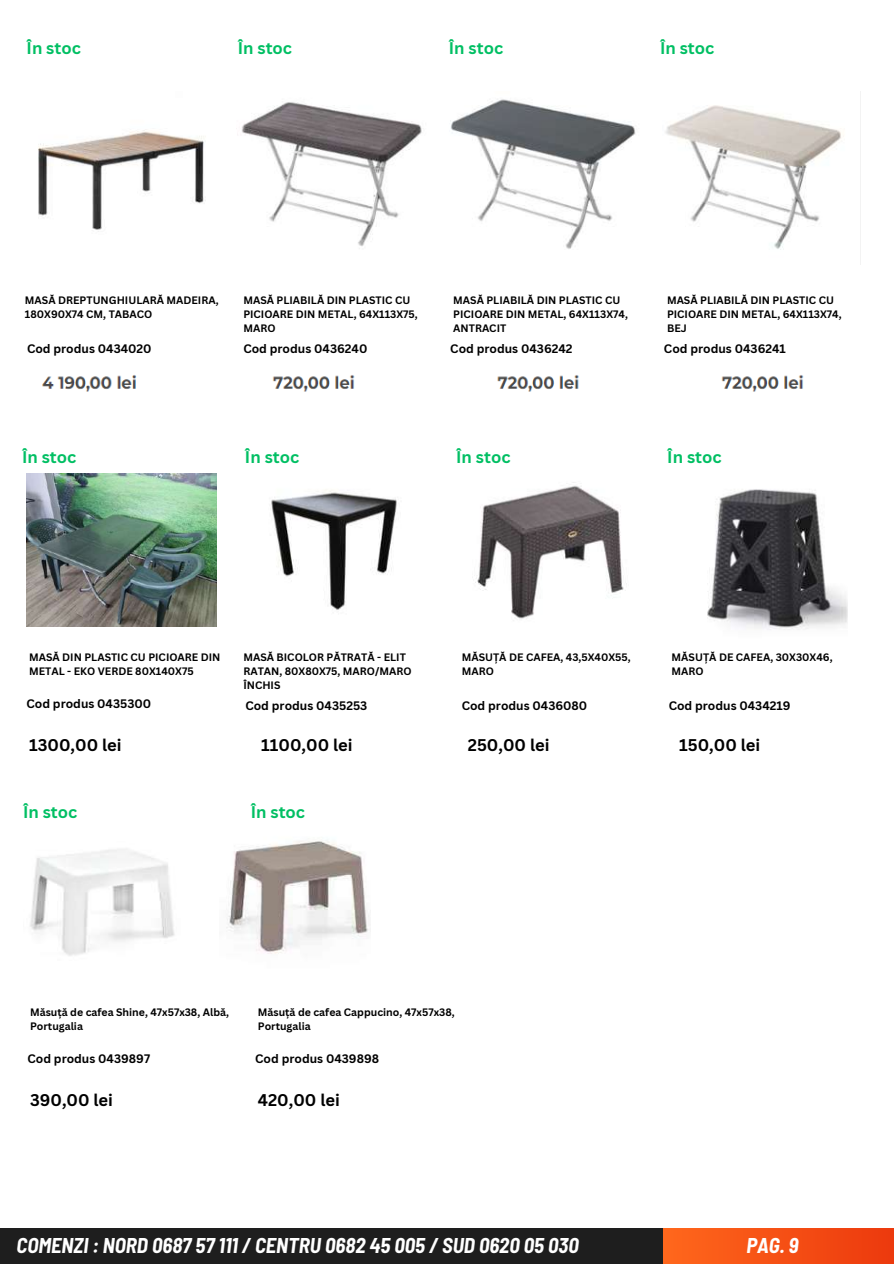
<style>
.page{position:relative;width:894px;height:1264px;background:#fff}
.page>*{position:absolute;margin:0;border:0;box-sizing:border-box;transform-origin:0 0}
.t1{font:italic 700 semi-condensed 20.85px "Barlow";color:#fff}
.t2{font:700 16.5px "Canva Sans";color:#00bf63}
.t3{font:700 16.5px "Canva Sans";color:#000}
.t4{font:700 12px "Canva Sans";color:#000}
.t5{font:700 10.5px/14px "Canva Sans";color:#000}
</style>
<div class="page">
<div style="left:0;top:1227px;width:682px;height:36px;background:#1e1e1e"></div>
<div style="left:663px;top:1227px;width:230px;height:36px;background:linear-gradient(to right,#ff671c,#ec3a0e)"></div>
<img style="left:38px;top:99px;width:803px;height:151px">
<img style="left:42px;top:375px;width:762px;height:17px">
<img style="left:271px;top:482px;width:576px;height:148px">
<img style="left:26px;top:473px;width:190px;height:153px">
<img style="left:30px;top:849px;width:145px;height:107px">
<img style="left:226px;top:841px;width:144px;height:113px">
<h2 class="t2" style="left:27px;top:36px;width:56px">În stoc</h2>
<h2 class="t2" style="left:238px;top:36px;width:56px">În stoc</h2>
<h2 class="t2" style="left:449px;top:36px;width:56px">În stoc</h2>
<h2 class="t2" style="left:659px;top:36px;width:56px">În stoc</h2>
<p class="t5" style="left:25px;top:293px;width:195px">MASĂ DREPTUNGHIULARĂ MADEIRA,<br>180X90X74 CM, TABACO</p>
<p class="t5" style="left:243px;top:293px;width:176px">MASĂ PLIABILĂ DIN PLASTIC CU<br>PICIOARE DIN METAL, 64X113X75,<br>MARO</p>
<p class="t5" style="left:453px;top:293px;width:176px">MASĂ PLIABILĂ DIN PLASTIC CU<br>PICIOARE DIN METAL, 64X113X74,<br>ANTRACIT</p>
<p class="t5" style="left:666px;top:293px;width:176px">MASĂ PLIABILĂ DIN PLASTIC CU<br>PICIOARE DIN METAL, 64X113X74,<br>BEJ</p>
<p class="t4" style="left:27px;top:340px;width:126px">Cod produs 0434020</p>
<p class="t4" style="left:243px;top:340px;width:125px">Cod produs 0436240</p>
<p class="t4" style="left:450px;top:340px;width:124px">Cod produs 0436242</p>
<p class="t4" style="left:663px;top:340px;width:123px">Cod produs 0436241</p>
<h2 class="t2" style="left:22px;top:445px;width:56px">În stoc</h2>
<h2 class="t2" style="left:245px;top:445px;width:56px">În stoc</h2>
<h2 class="t2" style="left:456px;top:445px;width:56px">În stoc</h2>
<h2 class="t2" style="left:667px;top:445px;width:56px">În stoc</h2>
<p class="t5" style="left:243px;top:649px;width:170px">MASĂ BICOLOR PĂTRATĂ - ELIT<br>RATAN, 80X80X75, MARO/MARO<br>ÎNCHIS</p>
<p class="t5" style="left:461px;top:649px;width:170px">MĂSUȚĂ DE CAFEA, 43,5X40X55,<br>MARO</p>
<p class="t5" style="left:671px;top:649px;width:162px">MĂSUȚĂ DE CAFEA, 30X30X46,<br>MARO</p>
<p class="t4" style="left:245px;top:696px;width:123px">Cod produs 0435253</p>
<p class="t4" style="left:461px;top:696px;width:127px">Cod produs 0436080</p>
<p class="t4" style="left:668px;top:696px;width:123px">Cod produs 0434219</p>
<h2 class="t3" style="left:261px;top:733px;width:93px">1100,00 lei</h2>
<p class="t5" style="left:29px;top:649px;width:193px">MASĂ DIN PLASTIC CU PICIOARE DIN<br>METAL - EKO VERDE 80X140X75</p>
<p class="t4" style="left:26px;top:695px;width:126px">Cod produs 0435300</p>
<h2 class="t3" style="left:29px;top:733px;width:94px">1300,00 lei</h2>
<h2 class="t3" style="left:467px;top:733px;width:83px">250,00 lei</h2>
<h2 class="t3" style="left:679px;top:733px;width:83px">150,00 lei</h2>
<h2 class="t2" style="left:23px;top:800px;width:56px">În stoc</h2>
<h2 class="t2" style="left:251px;top:800px;width:56px">În stoc</h2>
<p class="t5" style="left:30px;top:1005px;width:200px">Măsuță de cafea Shine, 47x57x38, Albă,<br>Portugalia</p>
<p class="t4" style="left:27px;top:1050px;width:124px">Cod produs 0439897</p>
<h2 class="t3" style="left:30px;top:1088px;width:84px">390,00 lei</h2>
<p class="t5" style="left:258px;top:1005px;width:198px">Măsuță de cafea Cappucino, 47x57x38,<br>Portugalia</p>
<p class="t4" style="left:255px;top:1050px;width:125px">Cod produs 0439898</p>
<h2 class="t3" style="left:258px;top:1088px;width:83px">420,00 lei</h2>
<h1 class="t1" style="left:17px;top:1232px;width:563px">COMENZI : NORD 0687 57 111 / CENTRU 0682 45 005 / SUD 0620 05 030</h1>
<h1 class="t1" style="left:746px;top:1232px;width:54px">PAG. 9</h1>
</div>
